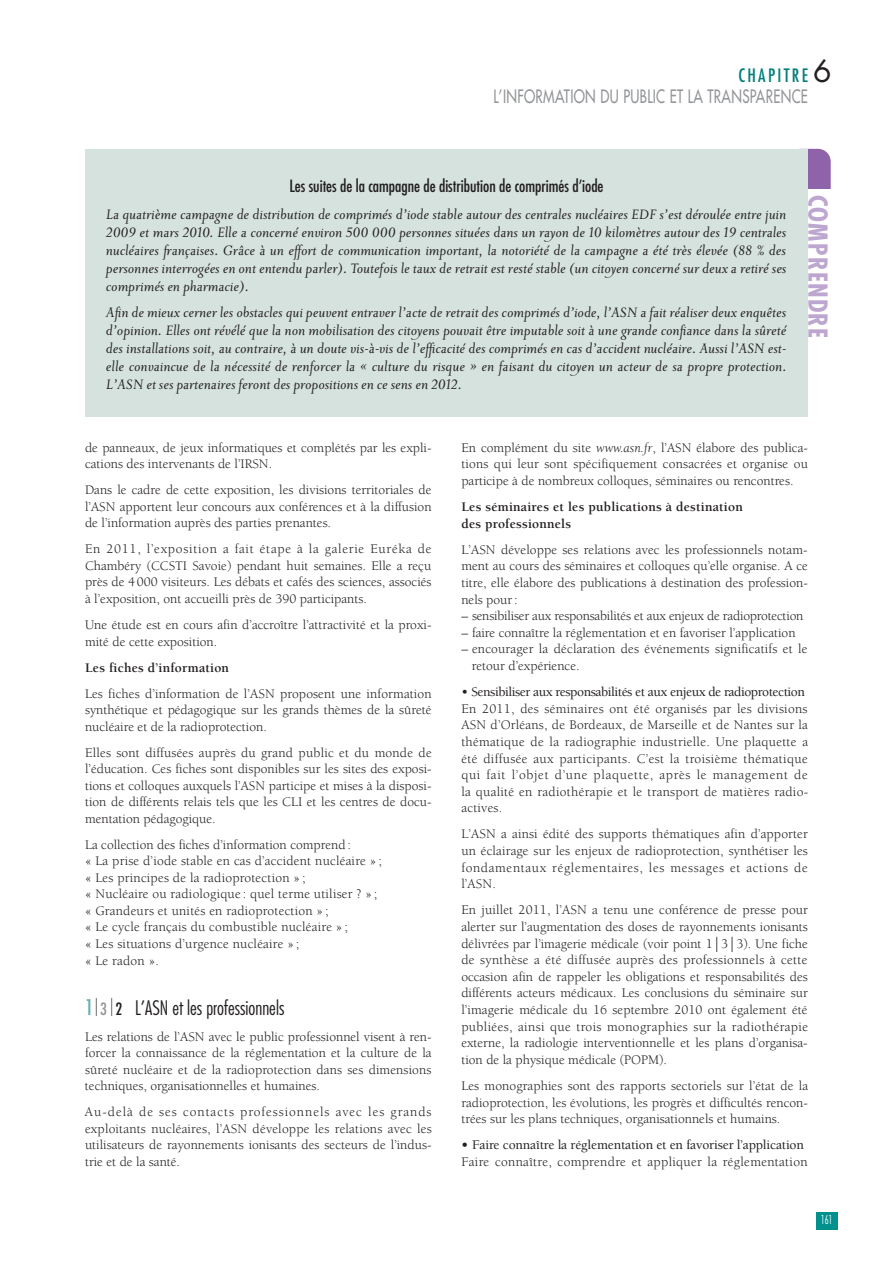
<style>
.page{position:relative;width:893px;height:1263px;background:#fff}
.page>*{position:absolute;margin:0;border:0;box-sizing:border-box;transform-origin:0 0}
.t1{font:30px "Futura";color:#231f20}
.t2{font:700 condensed 25.5px "Futura";letter-spacing:.05em;color:#bda6cf}
.t3{font:300 condensed 19.5px "Futura";color:#231f20}
.t4{font:18px "Futura";letter-spacing:.025em;color:#939598;scale:.75 1}
.t5{font:condensed 18px "Futura";letter-spacing:.13em;color:#007e7a}
.t6{font:italic 16.5px/18px "Priori Ser Reg";color:#231f20;text-align:justify}
.t7{font:condensed 16.5px "Futura";color:#231f20}
.t8{font:13.5px/16.5px "Berkeley";color:#231f20;text-align:justify}
.t9{font:500 13.5px/16.6px "Berkeley";letter-spacing:-.01em;color:#231f20}
.t10{font:700 13.5px/16.6px "Berkeley";letter-spacing:.015em;color:#231f20}
.t11{font:500 13.5px "Berkeley";letter-spacing:-.03em;color:#231f20}
.t12{font:300 condensed 12px "Futura";color:#fff;scale:.8 1}
.s1{font-weight:400;font-size:21px;color:#67b1b2}
.s2{font-weight:400;font-size:24px}
.s3{font-weight:400;font-size:16.5px;color:#939598}
.s4{font-weight:400;font-size:16.5px}
.s5{font-style:italic}
.s6{font-weight:700}
.s7{font-weight:400}
</style>
<div class="page">
<div style="left:788px;top:149px;width:43px;height:106px;background:#8f63aa;border-radius:13px"></div>
<div style="left:778px;top:190px;width:60px;height:84px;background:#fff"></div>
<div style="left:816px;top:1212px;width:22px;height:17px;background:#00918f"></div>
<div style="left:85px;top:149px;width:723px;height:268px;background:#d5e2dd"></div>
<h1 class="t1" style="left:813px;top:57px;width:20px">6</h1>
<h3 class="t5" style="left:738px;top:67px;width:71px">CHAPITRE</h3>
<h3 class="t4" style="left:493px;top:87px;width:421px">L’INFORMATION DU PUBLIC ET LA TRANSPARENCE</h3>
<p class="t7" style="left:289px;top:179px;width:316px">Les suites de la campagne de distribution de comprimés d’iode</p>
<p class="t6" style="left:106px;top:204px;width:682px">La quatrième campagne de distribution de comprimés d’iode stable autour des centrales nucléaires EDF s’est déroulée entre juin 2009 et mars 2010. Elle a concerné environ 500 000 personnes situées dans un rayon de 10 kilomètres autour des 19 centrales nucléaires françaises. Grâce à un effort de communication important, la notoriété de la campagne a été très élevée (88 % des personnes interrogées en ont entendu parler). Toutefois le taux de retrait est resté stable (un citoyen concerné sur deux a retiré ses comprimés en pharmacie).</p>
<p class="t6" style="left:106px;top:303px;width:682px">Afin de mieux cerner les obstacles qui peuvent entraver l’acte de retrait des comprimés d’iode, l’ASN a fait réaliser deux enquêtes d’opinion. Elles ont révélé que la non mobilisation des citoyens pouvait être imputable soit à une grande confiance dans la sûreté des installations soit, au contraire, à un doute vis-à-vis de l’efficacité des comprimés en cas d’accident nucléaire. Aussi l’ASN est&shy;elle convaincue de la nécessité de renforcer la « culture du risque » en faisant du citoyen un acteur de sa propre protection.<br>L’ASN et ses partenaires feront des propositions en ce sens en 2012.</p>
<h2 class="t2" style="left:829px;top:194px;width:145px;rotate:90deg">COMPRENDRE</h2>
<p class="t8" style="left:85px;top:440px;width:348px">de panneaux, de jeux informatiques et complétés par les expli&shy;cations des intervenants de l’IRSN.</p>
<p class="t8" style="left:85px;top:483px;width:348px">Dans le cadre de cette exposition, les divisions territoriales de l’ASN apportent leur concours aux conférences et à la diffusion de l’information auprès des parties prenantes.</p>
<p class="t8" style="left:85px;top:542px;width:348px">En 2011, l’exposition a fait étape à la galerie Euréka de Chambéry (CCSTI Savoie) pendant huit semaines. Elle a reçu près de 4 000 visiteurs. Les débats et cafés des sciences, associés à l’exposition, ont accueilli près de 390 participants.</p>
<p class="t8" style="left:85px;top:618px;width:348px">Une étude est en cours afin d’accroître l’attractivité et la proxi&shy;mité de cette exposition.</p>
<p class="t10" style="left:85px;top:660px;width:146px">Les fiches d’information</p>
<p class="t8" style="left:85px;top:686px;width:348px">Les fiches d’information de l’ASN proposent une information synthétique et pédagogique sur les grands thèmes de la sûreté nucléaire et de la radioprotection.</p>
<p class="t8" style="left:85px;top:745px;width:348px">Elles sont diffusées auprès du grand public et du monde de l’éducation. Ces fiches sont disponibles sur les sites des exposi&shy;tions et colloques auxquels l’ASN participe et mises à la disposi&shy;tion de différents relais tels que les CLI et les centres de docu&shy;mentation pédagogique.</p>
<p class="t8" style="left:85px;top:837px;width:298px;text-align:left">La collection des fiches d’information comprend :<br>« La prise d’iode stable en cas d’accident nucléaire » ; « Les principes de la radioprotection » ;<br>« Nucléaire ou radiologique : quel terme utiliser ? » ; « Grandeurs et unités en radioprotection » ;<br>« Le cycle français du combustible nucléaire » ;<br>« Les situations d’urgence nucléaire » ;<br>« Le radon ».</p>
<h3 class="t3" style="left:85px;top:999px;width:201px"><span class="s1">1</span><span class="s2">I</span> <span class="s3">3</span> <span class="s2">I</span> <span class="s4">2</span> L’ASN et les professionnels</h3>
<p class="t8" style="left:85px;top:1029px;width:348px">Les relations de l’ASN avec le public professionnel visent à ren&shy;forcer la connaissance de la réglementation et la culture de la sûreté nucléaire et de la radioprotection dans ses dimensions techniques, organisationnelles et humaines.</p>
<p class="t8" style="left:85px;top:1105px;width:348px">Au-delà de ses contacts professionnels avec les grands exploitants nucléaires, l’ASN développe les relations avec les utilisateurs de rayonnements ionisants des secteurs de l’indus&shy;trie et de la santé.</p>
<p class="t8" style="left:461px;top:440px;width:348px">En complément du site <span class="s5">www.asn.fr</span>, l’ASN élabore des publica&shy;tions qui leur sont spécifiquement consacrées et organise ou participe à de nombreux colloques, séminaires ou rencontres.</p>
<p class="t10" style="left:461px;top:500px;width:283px">Les séminaires et les publications à destination des professionnels</p>
<p class="t8" style="left:461px;top:542px;width:348px">L’ASN développe ses relations avec les professionnels notam&shy;ment au cours des séminaires et colloques qu’elle organise. A ce titre, elle élabore des publications à destination des profession&shy;nels pour :</p>
<p class="t8" style="left:461px;top:609px;width:344px">– sensibiliser aux responsabilités et aux enjeux de radioprotection</p>
<p class="t8" style="left:461px;top:625px;width:336px">– faire connaître la réglementation et en favoriser l’application</p>
<p class="t8" style="left:472px;top:642px;width:337px;text-indent:-11px">– encourager la déclaration des événements significatifs et le retour d’expérience.</p>
<p class="t11" style="left:461px;top:686px;width:345px">• Sensibiliser aux responsabilités et aux enjeux de radioprotection</p>
<p class="t8" style="left:461px;top:701px;width:348px">En 2011, des séminaires ont été organisés par les divisions ASN d’Orléans, de Bordeaux, de Marseille et de Nantes sur la thématique de la radiographie industrielle. Une plaquette a été diffusée aux participants. C’est la troisième thématique qui fait l’objet d’une plaquette, après le management de la qualité en radiothérapie et le transport de matières radio&shy;actives.</p>
<p class="t8" style="left:461px;top:827px;width:348px">L’ASN a ainsi édité des supports thématiques afin d’apporter un éclairage sur les enjeux de radioprotection, synthétiser les fondamentaux réglementaires, les messages et actions de l’ASN.</p>
<p class="t8" style="left:461px;top:903px;width:348px">En juillet 2011, l’ASN a tenu une conférence de presse pour alerter sur l’augmentation des doses de rayonnements ionisants délivrées par l’imagerie médicale (voir point 1⏐3⏐3). Une fiche de synthèse a été diffusée auprès des professionnels à cette occasion afin de rappeler les obligations et responsabilités des différents acteurs médicaux. Les conclusions du séminaire sur l’imagerie médicale du 16 septembre 2010 ont également été publiées, ainsi que trois monographies sur la radiothérapie externe, la radiologie interventionnelle et les plans d’organisa&shy;tion de la physique médicale (POPM).</p>
<p class="t8" style="left:461px;top:1078px;width:348px">Les monographies sont des rapports sectoriels sur l’état de la radioprotection, les évolutions, les progrès et difficultés rencon&shy;trées sur les plans techniques, organisationnels et humains.</p>
<p class="t9" style="left:461px;top:1138px;width:348px"><span class="s6">•</span> Faire connaître la réglementation et en favoriser l’application<br><span class="s7">Faire connaître, comprendre et appliquer la réglementation</span></p>
<p class="t12" style="left:821px;top:1215px;width:16px">161</p>
</div>
